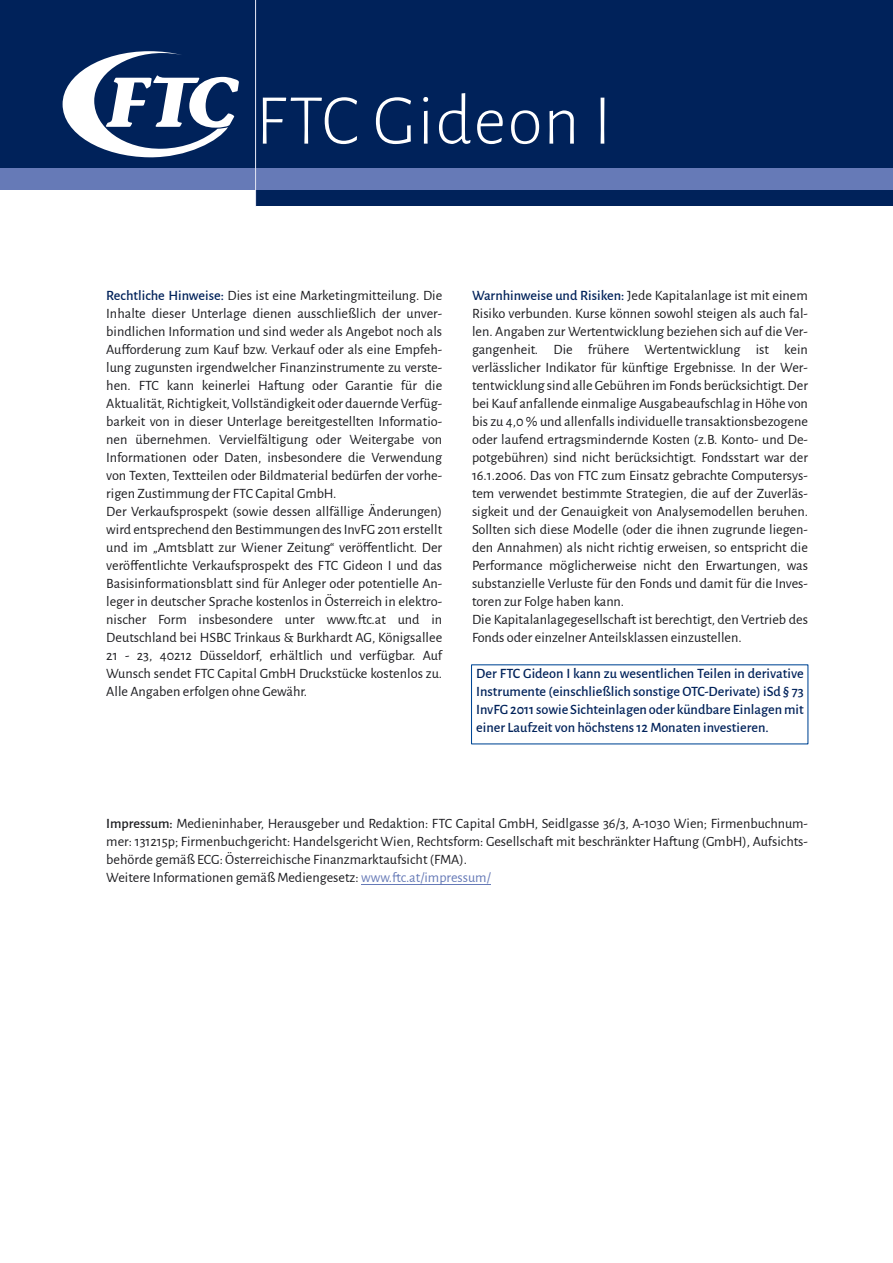
<style>
.page{position:relative;width:893px;height:1263px;background:#fff}
.page>*{position:absolute;margin:0;border:0;box-sizing:border-box;transform-origin:0 0}
.t1{font:300 72px "Alegreya Sans";letter-spacing:.015em;color:#fff}
.t2{font:14.25px "Alegreya Sans";color:#1b1b1f}
.t3{font:500 14.25px "Alegreya Sans";color:#00225a}
.s1{font-weight:500;color:#00225a}
.s2{font-weight:500}
.s3{color:#667ab7}
</style>
<div class="page">
<hr style="left:361px;top:884px;width:130px;height:1px;background:#667ab7">
<div style="left:0;top:0;width:893px;height:206px;background:#00225a"></div>
<div style="left:0;top:189px;width:256px;height:17px;background:#fff"></div>
<div style="left:0;top:168px;width:893px;height:21px;background:#667ab7"></div>
<hr style="left:255px;top:0;width:1px;height:206px;background:#dee2f1">
<svg style="left:63px;top:51px;width:176px;height:106px"></svg>
<p class="t1" style="left:256px;top:86px;width:358px">FTC Gideon I</p>
<p class="t2" style="left:106px;top:288px;width:337px"><span class="s1">Rechtliche Hinweise:</span> Dies ist eine Marketingmitteilung. Die</p>
<p class="t2" style="left:106px;top:306px;width:337px">Inhalte dieser Unterlage dienen ausschließlich der unver-</p>
<p class="t2" style="left:106px;top:324px;width:337px">bindlichen Information und sind weder als Angebot noch als</p>
<p class="t2" style="left:106px;top:342px;width:337px">Aufforderung zum Kauf bzw. Verkauf oder als eine Empfeh-</p>
<p class="t2" style="left:106px;top:360px;width:337px">lung zugunsten irgendwelcher Finanzinstrumente zu verste-</p>
<p class="t2" style="left:106px;top:378px;width:337px">hen. FTC kann keinerlei Haftung oder Garantie für die</p>
<p class="t2" style="left:106px;top:396px;width:337px">Aktualität, Richtigkeit, Vollständigkeit oder dauernde Verfüg-</p>
<p class="t2" style="left:106px;top:414px;width:337px">barkeit von in dieser Unterlage bereitgestellten Informatio-</p>
<p class="t2" style="left:106px;top:432px;width:337px">nen übernehmen. Vervielfältigung oder Weitergabe von</p>
<p class="t2" style="left:106px;top:450px;width:337px">Informationen oder Daten, insbesondere die Verwendung</p>
<p class="t2" style="left:106px;top:468px;width:337px">von Texten, Textteilen oder Bildmaterial bedürfen der vorhe-</p>
<p class="t2" style="left:106px;top:486px;width:232px">rigen Zustimmung der FTC Capital GmbH.</p>
<p class="t2" style="left:106px;top:504px;width:337px">Der Verkaufsprospekt (sowie dessen allfällige Änderungen)</p>
<p class="t2" style="left:106px;top:522px;width:337px">wird entsprechend den Bestimmungen des InvFG 2011 erstellt</p>
<p class="t2" style="left:106px;top:540px;width:337px">und im „Amtsblatt zur Wiener Zeitung“ veröffentlicht. Der</p>
<p class="t2" style="left:106px;top:558px;width:337px">veröffentlichte Verkaufsprospekt des FTC Gideon I und das</p>
<p class="t2" style="left:106px;top:576px;width:337px">Basisinformationsblatt sind für Anleger oder potentielle An-</p>
<p class="t2" style="left:106px;top:594px;width:337px">leger in deutscher Sprache kostenlos in Österreich in elektro-</p>
<p class="t2" style="left:106px;top:612px;width:337px">nischer Form insbesondere unter www.ftc.at und in</p>
<p class="t2" style="left:106px;top:630px;width:337px">Deutschland bei HSBC Trinkaus &amp; Burkhardt AG, Königsallee</p>
<p class="t2" style="left:106px;top:648px;width:338px">21 - 23, 40212 Düsseldorf, erhältlich und verfügbar. Auf</p>
<p class="t2" style="left:106px;top:666px;width:337px">Wunsch sendet FTC Capital GmbH Druckstücke kostenlos zu.</p>
<p class="t2" style="left:106px;top:684px;width:202px">Alle Angaben erfolgen ohne Gewähr.</p>
<p class="t2" style="left:472px;top:288px;width:337px"><span class="s1">Warnhinweise und Risiken:</span> Jede Kapitalanlage ist mit einem</p>
<p class="t2" style="left:472px;top:306px;width:337px">Risiko verbunden. Kurse können sowohl steigen als auch fal-</p>
<p class="t2" style="left:472px;top:324px;width:337px">len. Angaben zur Wertentwicklung beziehen sich auf die Ver-</p>
<p class="t2" style="left:472px;top:342px;width:337px">gangenheit. Die frühere Wertentwicklung ist kein</p>
<p class="t2" style="left:472px;top:360px;width:337px">verlässlicher Indikator für künftige Ergebnisse. In der Wer-</p>
<p class="t2" style="left:472px;top:378px;width:337px">tentwicklung sind alle Gebühren im Fonds berücksichtigt. Der</p>
<p class="t2" style="left:472px;top:396px;width:337px">bei Kauf anfallende einmalige Ausgabeaufschlag in Höhe von</p>
<p class="t2" style="left:472px;top:414px;width:337px">bis zu 4,0 % und allenfalls individuelle transaktionsbezogene</p>
<p class="t2" style="left:472px;top:432px;width:337px">oder laufend ertragsmindernde Kosten (z.B. Konto- und De-</p>
<p class="t2" style="left:472px;top:450px;width:337px">potgebühren) sind nicht berücksichtigt. Fondsstart war der</p>
<p class="t2" style="left:472px;top:468px;width:337px">16.1.2006. Das von FTC zum Einsatz gebrachte Computersys-</p>
<p class="t2" style="left:472px;top:486px;width:337px">tem verwendet bestimmte Strategien, die auf der Zuverläs-</p>
<p class="t2" style="left:472px;top:504px;width:337px">sigkeit und der Genauigkeit von Analysemodellen beruhen.</p>
<p class="t2" style="left:472px;top:522px;width:337px">Sollten sich diese Modelle (oder die ihnen zugrunde liegen-</p>
<p class="t2" style="left:472px;top:540px;width:337px">den Annahmen) als nicht richtig erweisen, so entspricht die</p>
<p class="t2" style="left:472px;top:558px;width:337px">Performance möglicherweise nicht den Erwartungen, was</p>
<p class="t2" style="left:472px;top:576px;width:337px">substanzielle Verluste für den Fonds und damit für die Inves-</p>
<p class="t2" style="left:472px;top:594px;width:154px">toren zur Folge haben kann.</p>
<p class="t2" style="left:472px;top:612px;width:337px">Die Kapitalanlagegesellschaft ist berechtigt, den Vertrieb des</p>
<p class="t2" style="left:472px;top:630px;width:271px">Fonds oder einzelner Anteilsklassen einzustellen.</p>
<p class="t3" style="left:476px;top:666px;width:329px">Der FTC Gideon I kann zu wesentlichen Teilen in derivative</p>
<p class="t3" style="left:476px;top:684px;width:329px">Instrumente (einschließlich sonstige OTC-Derivate) iSd § 73</p>
<p class="t3" style="left:476px;top:702px;width:329px">InvFG 2011 sowie Sichteinlagen oder kündbare Einlagen mit</p>
<p class="t3" style="left:476px;top:720px;width:294px">einer Laufzeit von höchstens 12 Monaten investieren.</p>
<p class="t2" style="left:106px;top:817px;width:703px"><span class="s2">Impressum:</span> Medieninhaber, Herausgeber und Redaktion: FTC Capital GmbH, Seidlgasse 36/3, A-1030 Wien; Firmenbuchnum-</p>
<p class="t2" style="left:106px;top:835px;width:703px">mer: 131215p; Firmenbuchgericht: Handelsgericht Wien, Rechtsform: Gesellschaft mit beschränkter Haftung (GmbH), Aufsichts-</p>
<p class="t2" style="left:106px;top:853px;width:362px">behörde gemäß ECG: Österreichische Finanzmarktaufsicht (FMA).</p>
<p class="t2" style="left:106px;top:871px;width:386px">Weitere Informationen gemäß Mediengesetz: <span class="s3">www.ftc.at/impressum/</span></p>
</div>
